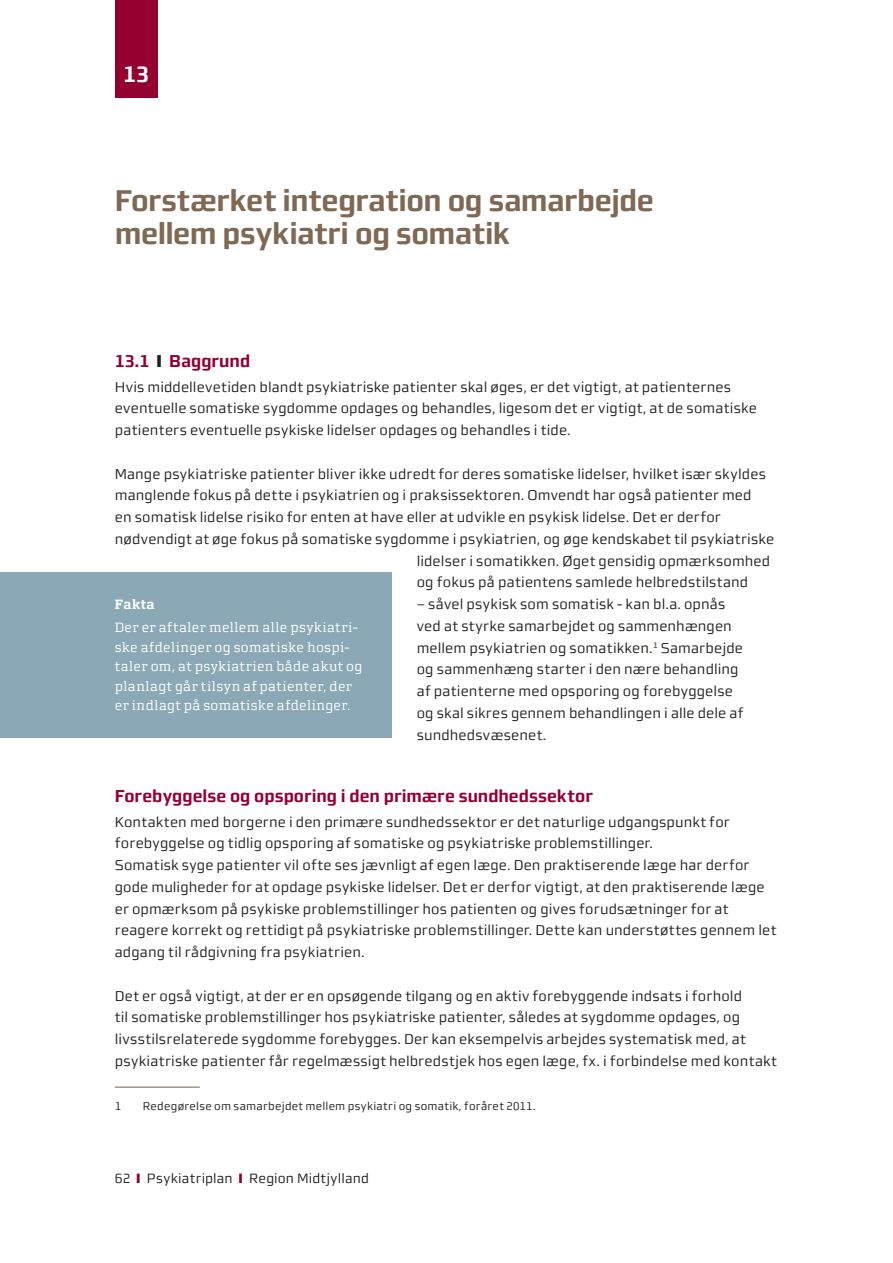
<style>
.page{position:relative;width:893px;height:1263px;background:#fff}
.page>*{position:absolute;margin:0;border:0;box-sizing:border-box;transform-origin:0 0}
.t1{font:700 30px/33px "midtsans";letter-spacing:-.02em;color:#7f6854}
.t2{font:700 22.5px "midtsans";color:#fff}
.t3{font:700 17.25px "midtsans";letter-spacing:-.005em;color:#940130}
.t4{font:14.25px/21.8px "midtsans";letter-spacing:.01em;color:#231f20}
.t5{font:13.5px/19.5px "Morgan Avec Office";letter-spacing:.03em;color:#fff}
.t6{font:13.5px "midtsans";letter-spacing:.015em;color:#231f20}
.t7{font:700 13.5px "Morgan Avec Office";letter-spacing:.035em;color:#fff}
.t8{font:11.25px "midtsans";letter-spacing:.025em;color:#231f20}
.s1{color:#231f20}
.s2{color:#940130}
</style>
<div class="page">
<hr style="left:115px;top:1086px;width:85px;height:2px;background:#7f6854">
<div style="left:115px;top:0;width:42px;height:98px;background:#940130"></div>
<div style="left:0;top:572px;width:391px;height:166px;background:#8ba8b6"></div>
<h2 class="t2" style="left:123px;top:61px;width:27px">13</h2>
<h1 class="t1" style="left:115px;top:184px;width:541px">Forstærket integration og samarbejde mellem psykiatri og somatik</h1>
<p class="t3" style="left:115px;top:351px;width:137px">13.1 <span class="s1">❙</span> Baggrund</p>
<p class="t4" style="left:115px;top:376px;width:644px">Hvis middellevetiden blandt psykiatriske patienter skal øges, er det vigtigt, at patienternes eventuelle somatiske sygdomme opdages og behandles, ligesom det er vigtigt, at de somatiske patienters eventuelle psykiske lidelser opdages og behandles i tide.</p>
<p class="t4" style="left:115px;top:463px;width:653px">Mange psykiatriske patienter bliver ikke udredt for deres somatiske lidelser, hvilket især skyldes</p>
<p class="t4" style="left:115px;top:484px;width:638px">manglende fokus på dette i psykiatrien og i praksissektoren. Omvendt har også patienter med</p>
<p class="t4" style="left:115px;top:506px;width:607px">en somatisk lidelse risiko for enten at have eller at udvikle en psykisk lidelse. Det er derfor</p>
<p class="t4" style="left:115px;top:528px;width:661px">nødvendigt at øge fokus på somatiske sygdomme i psykiatrien, og øge kendskabet til psykiatriske</p>
<p class="t4" style="left:417px;top:550px;width:355px">lidelser i somatikken. Øget gensidig opmærksomhed</p>
<p class="t4" style="left:417px;top:571px;width:333px">og fokus på patientens samlede helbredstilstand</p>
<p class="t4" style="left:417px;top:593px;width:328px">– såvel psykisk som somatisk - kan bl.a. opnås ved at styrke samarbejdet og sammenhængen mellem psykiatrien og somatikken.<sup>1</sup> Samarbejde og sammenhæng starter i den nære behandling af patienterne med opsporing og forebyggelse og skal sikres gennem behandlingen i alle dele af sundhedsvæsenet.</p>
<p class="t7" style="left:115px;top:595px;width:41px">Fakta</p>
<p class="t5" style="left:115px;top:617px;width:249px">Der er aftaler mellem alle psykiatri&shy;ske afdelinger og somatiske hospi&shy;taler om, at psykiatrien både akut og planlagt går tilsyn af patienter, der er indlagt på somatiske afdelinger.</p>
<p class="t3" style="left:115px;top:786px;width:480px">Forebyggelse og opsporing i den primære sundhedssektor</p>
<p class="t4" style="left:115px;top:811px;width:663px">Kontakten med borgerne i den primære sundhedssektor er det naturlige udgangspunkt for forebyggelse og tidlig opsporing af somatiske og psykiatriske problemstillinger.<br>Somatisk syge patienter vil ofte ses jævnligt af egen læge. Den praktiserende læge har derfor gode muligheder for at opdage psykiske lidelser. Det er derfor vigtigt, at den praktiserende læge er opmærksom på psykiske problemstillinger hos patienten og gives forudsætninger for at reagere korrekt og rettidigt på psykiatriske problemstillinger. Dette kan understøttes gennem let adgang til rådgivning fra psykiatrien.</p>
<p class="t4" style="left:115px;top:985px;width:664px">Det er også vigtigt, at der er en opsøgende tilgang og en aktiv forebyggende indsats i forhold<br>til somatiske problemstillinger hos psykiatriske patienter, således at sygdomme opdages, og livsstilsrelaterede sygdomme forebygges. Der kan eksempelvis arbejdes systematisk med, at psykiatriske patienter får regelmæssigt helbredstjek hos egen læge, fx. i forbindelse med kontakt</p>
<p class="t8" style="left:115px;top:1099px;width:8px">1</p>
<p class="t8" style="left:143px;top:1099px;width:394px">Redegørelse om samarbejdet mellem psykiatri og somatik, foråret 2011.</p>
<p class="t6" style="left:115px;top:1170px;width:256px">62 <span class="s2">❙</span> Psykiatriplan <span class="s2">❙</span> Region Midtjylland</p>
</div>
